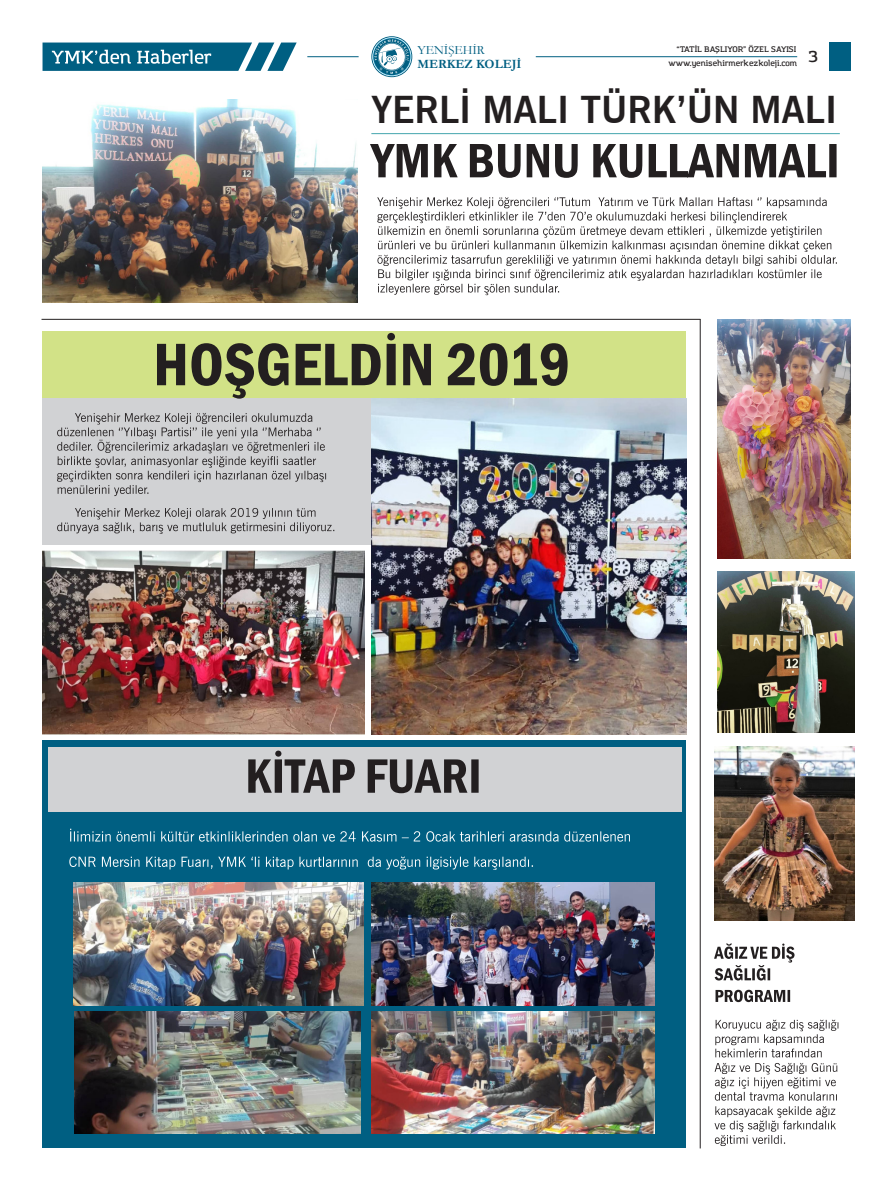
<style>
.page{position:relative;width:893px;height:1191px;background:#fff}
.page>*{position:absolute;margin:0;border:0;box-sizing:border-box;transform-origin:0 0}
.Top_Title{font:700 37px "News Gothic BT";color:#231f20}
.t1{font:700 12.7px "Garamond";color:#005f82}
.t2{font:12.7px "Garamond";color:#005f82}
.t3{font:600 8px "Amazing Grotesk";color:#231f20}
</style>
<div class="page">
<svg style="left:371px;top:36px;width:41px;height:41px"></svg>
<hr style="left:536px;top:56px;width:261px;height:1px;background:#005f82">
<hr style="left:307px;top:56px;width:52px;height:1px;background:#005f82">
<div style="left:829px;top:43px;width:21px;height:28px;background:#005f82"></div>
<svg style="left:43px;top:43px;width:254px;height:28px;background:#307d99"></svg>
<div style="left:43px;top:331px;width:643px;height:67px;background:#d2e287"></div>
<div style="left:43px;top:398px;width:643px;height:147px;background:#d1d2d4"></div>
<svg style="left:377px;top:197px;width:460px;height:98px"></svg>
<svg style="left:370px;top:144px;width:466px;height:34px"></svg>
<hr style="left:371px;top:133px;width:469px;height:1px;background:#44a5ae">
<div style="left:43px;top:740px;width:643px;height:408px;background:#005f82"></div>
<svg style="left:69px;top:856px;width:464px;height:14px"></svg>
<svg style="left:70px;top:828px;width:560px;height:13px"></svg>
<svg style="left:715px;top:989px;width:75px;height:13px"></svg>
<svg style="left:714px;top:943px;width:80px;height:37px"></svg>
<svg style="left:714px;top:1106px;width:122px;height:40px"></svg>
<svg style="left:715px;top:1063px;width:122px;height:37px"></svg>
<svg style="left:715px;top:1019px;width:123px;height:38px"></svg>
<svg style="left:57px;top:508px;width:277px;height:26px"></svg>
<svg style="left:57px;top:413px;width:269px;height:83px"></svg>
<img style="left:371px;top:398px;width:315px;height:336px">
<hr style="left:700px;top:319px;width:1px;height:829px;background:#231f20">
<hr style="left:42px;top:319px;width:658px;height:1px;background:#231f20">
<svg style="left:157px;top:333px;width:411px;height:66px"></svg>
<img style="left:43px;top:100px;width:314px;height:203px">
<img style="left:43px;top:551px;width:321px;height:183px">
<div style="left:48px;top:747px;width:633px;height:64px;background:#d1d2d4"></div>
<svg style="left:248px;top:750px;width:231px;height:43px"></svg>
<img style="left:74px;top:883px;width:290px;height:122px">
<img style="left:75px;top:1011px;width:286px;height:122px">
<img style="left:371px;top:883px;width:284px;height:122px">
<img style="left:371px;top:1011px;width:284px;height:122px">
<img style="left:717px;top:319px;width:134px;height:239px">
<img style="left:717px;top:571px;width:138px;height:161px">
<img style="left:714px;top:746px;width:141px;height:175px">
<h2 class="t2" style="left:417px;top:41px;width:69px">YENİŞEHİR</h2>
<h2 class="t1" style="left:417px;top:55px;width:106px">MERKEZ KOLEJİ</h2>
<p class="t3" style="left:668px;top:59px;width:151px">www.yenisehirmerkezkoleji.com <sup>3</sup></p>
<p class="t3" style="left:676px;top:44px;width:121px">“TATİL BAŞLIYOR” ÖZEL SAYISI</p>
<p class="Top_Title" style="left:371px;top:88px;width:467px">YERLİ MALI TÜRK’ÜN MALI</p>
</div>
